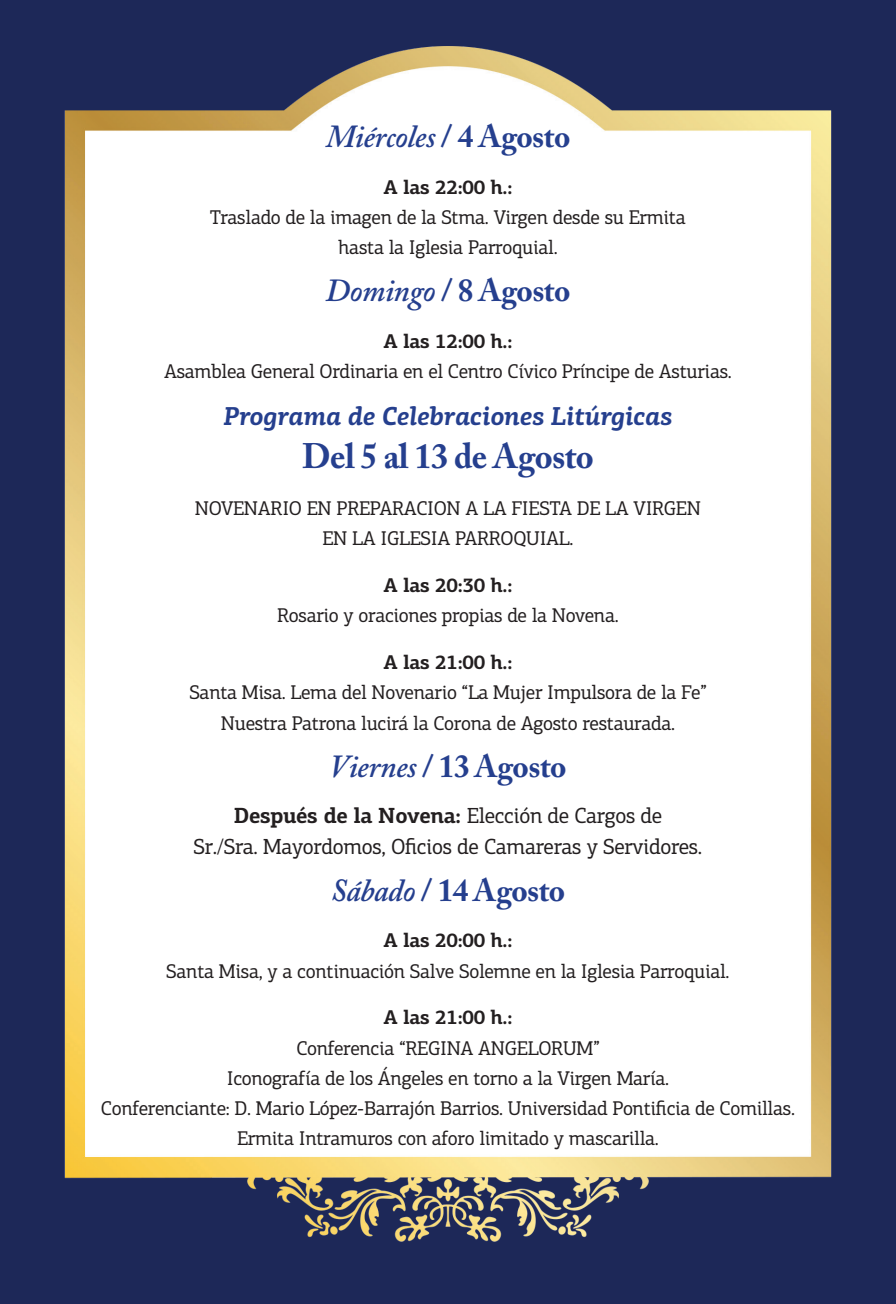
<style>
.page{position:relative;width:896px;height:1304px;background:#fff}
.page>*{position:absolute;margin:0;border:0;box-sizing:border-box;transform-origin:0 0}
.t1{font:700 35.2px "Adobe Caslon Pro";letter-spacing:-.015em;color:#253f8e}
.t2{font:700 32px "Adobe Caslon Pro";letter-spacing:-.015em;color:#253f8e}
.t3{font:italic 600 32px "Adobe Caslon Pro";letter-spacing:-.015em;color:#253f8e}
.t4{font:italic 700 26px "PF Centro Slab Pro";letter-spacing:-.015em;color:#253f8e}
.t5{font:22px/30.2px "PF Centro Slab Pro";letter-spacing:-.015em;color:#231f20;text-align:center}
.t6{font:20px/30.2px "PF Centro Slab Pro";letter-spacing:-.015em;color:#231f20;text-align:center}
.t7{font:700 20px "PF Centro Slab Pro";letter-spacing:-.015em;color:#231f20}
.s1{font-weight:700;font-style:normal}
.s2{font-weight:600;font-style:italic}
.s3{font-weight:700}
</style>
<div class="page">
<img style="left:0;top:0;width:896px;height:1304px">
<h2 class="t3" style="left:326px;top:117px;width:246px">Miércoles <span class="s1">/ 4 Agosto</span></h2>
<p class="t7" style="left:384px;top:174px;width:130px">A las 22:00 h.:</p>
<p class="t6" style="left:210px;top:202px;width:477px">Traslado de la imagen de la Stma. Virgen desde su Ermita hasta la Iglesia Parroquial.</p>
<h2 class="t2" style="left:326px;top:271px;width:246px"><span class="s2">Domingo</span> / 8 Agosto</h2>
<p class="t7" style="left:384px;top:328px;width:130px">A las 12:00 h.:</p>
<p class="t6" style="left:164px;top:356px;width:569px">Asamblea General Ordinaria en el Centro Cívico Príncipe de Asturias.</p>
<h3 class="t4" style="left:224px;top:400px;width:450px">Programa de Celebraciones Litúrgicas</h3>
<h1 class="t1" style="left:302px;top:435px;width:293px">Del 5 al 13 de Agosto</h1>
<p class="t6" style="left:195px;top:493px;width:508px">NOVENARIO EN PREPARACION A LA FIESTA DE LA VIRGEN<br>EN LA IGLESIA PARROQUIAL.</p>
<p class="t7" style="left:384px;top:572px;width:130px">A las 20:30 h.:</p>
<p class="t6" style="left:277px;top:600px;width:343px">Rosario y oraciones propias de la Novena.</p>
<p class="t7" style="left:384px;top:650px;width:130px">A las 21:00 h.:</p>
<p class="t6" style="left:189px;top:677px;width:519px">Santa Misa. Lema del Novenario “La Mujer Impulsora de la Fe”<br>Nuestra Patrona lucirá la Corona de Agosto restaurada.</p>
<h2 class="t2" style="left:329px;top:747px;width:238px"><span class="s2">Viernes</span> / 13 Agosto</h2>
<p class="t5" style="left:194px;top:801px;width:510px"><span class="s3">Después de la Novena:</span> Elección de Cargos de<br>Sr./Sra. Mayordomos, Oficios de Camareras y Servidores.</p>
<h2 class="t2" style="left:331px;top:871px;width:236px"><span class="s2">Sábado</span> / 14 Agosto</h2>
<p class="t7" style="left:384px;top:928px;width:130px">A las 20:00 h.:</p>
<p class="t6" style="left:166px;top:956px;width:565px">Santa Misa, y a continuación Salve Solemne en la Iglesia Parroquial.</p>
<p class="t7" style="left:384px;top:1005px;width:130px">A las 21:00 h.:</p>
<p class="t6" style="left:101px;top:1033px;width:695px">Conferencia “REGINA ANGELORUM”<br>Iconografía de los Ángeles en torno a la Virgen María.<br>Conferenciante: D. Mario López-Barrajón Barrios. Universidad Pontificia de Comillas.<br>Ermita Intramuros con aforo limitado y mascarilla.</p>
</div>
